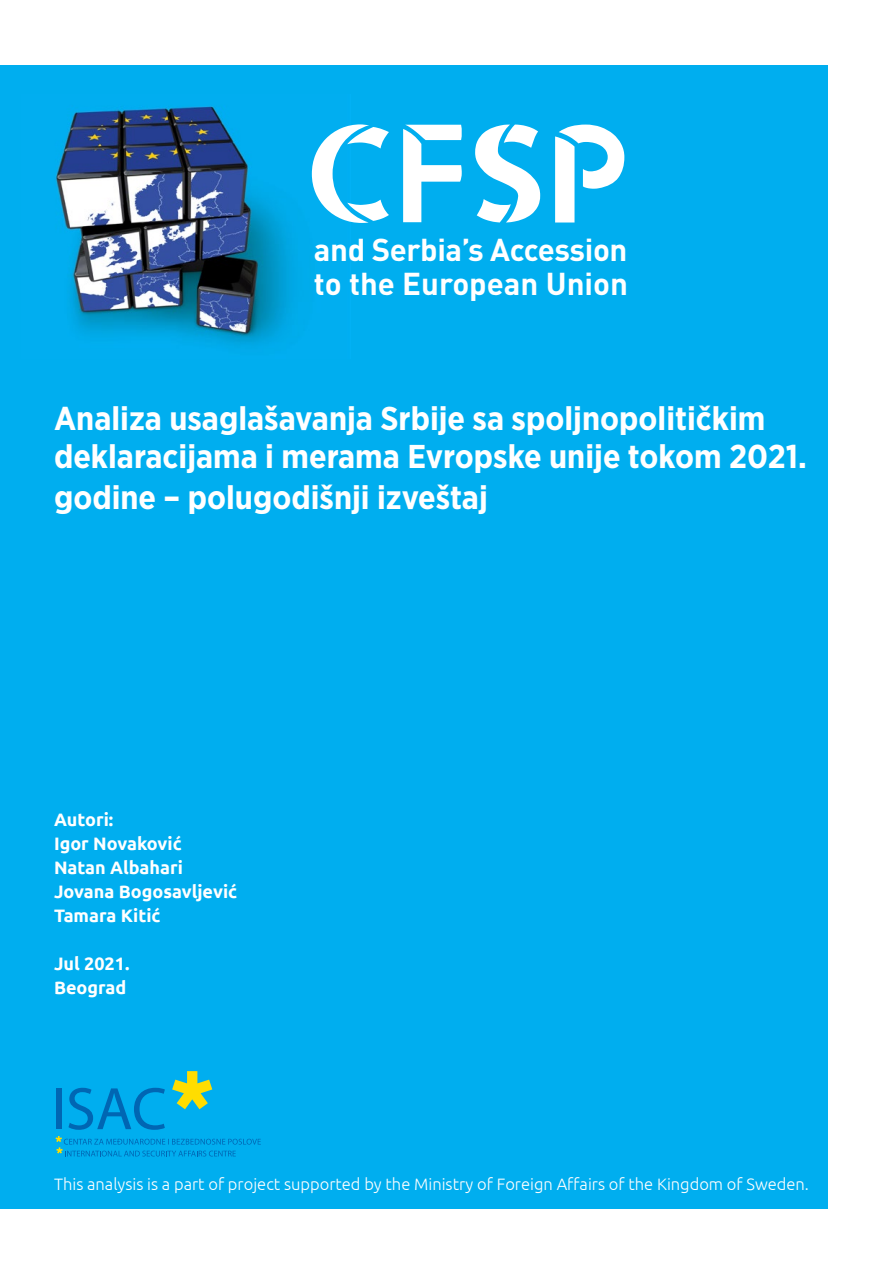
<style>
.page{position:relative;width:893px;height:1263px;background:#fff}
.page>*{position:absolute;margin:0;border:0;box-sizing:border-box;transform-origin:0 0}
.t1{font:700 33px/38px "Gotham Narrow";color:#fff}
.t2{font:700 31.2px/34.5px "DIN Pro";letter-spacing:-.015em;color:#fff}
.t3{font:700 18px/24px "Ubuntu";color:#fff}
.t4{font:300 16.5px "Ubuntu";color:#fff}
</style>
<div class="page">
<div style="left:0;top:66px;width:827px;height:1143px;background:#00aeef"></div>
<div style="left:56px;top:1088px;width:5px;height:41px;background:#0066b3"></div>
<svg style="left:68px;top:1088px;width:97px;height:42px"></svg>
<svg style="left:172px;top:1071px;width:40px;height:38px"></svg>
<svg style="left:56px;top:1136px;width:205px;height:20px"></svg>
<img style="left:55px;top:106px;width:257px;height:240px">
<svg style="left:312px;top:124px;width:77px;height:99px"></svg>
<svg style="left:403px;top:125px;width:59px;height:97px"></svg>
<svg style="left:475px;top:125px;width:65px;height:97px"></svg>
<svg style="left:555px;top:125px;width:69px;height:97px"></svg>
<p class="t2" style="left:314px;top:231px;width:316px">and Serbia’s Accession to the European Union</p>
<p class="t1" style="left:54px;top:399px;width:754px">Analiza usaglašavanja Srbije sa spoljnopolitičkim deklaracijama i merama Evropske unije tokom 2021.</p>
<p class="t1" style="left:54px;top:478px;width:435px">godine – polugodišnji izveštaj</p>
<p class="t3" style="left:54px;top:808px;width:185px">Autori:<br>Igor Novaković<br>Natan Albahari<br>Jovana Bogosavljević<br>Tamara Kitić</p>
<p class="t3" style="left:54px;top:952px;width:77px">Jul 2021.<br>Beograd</p>
<p class="t4" style="left:54px;top:1174px;width:756px">This analysis is a part of project supported by the Ministry of Foreign Affairs of the Kingdom of Sweden.</p>
</div>
